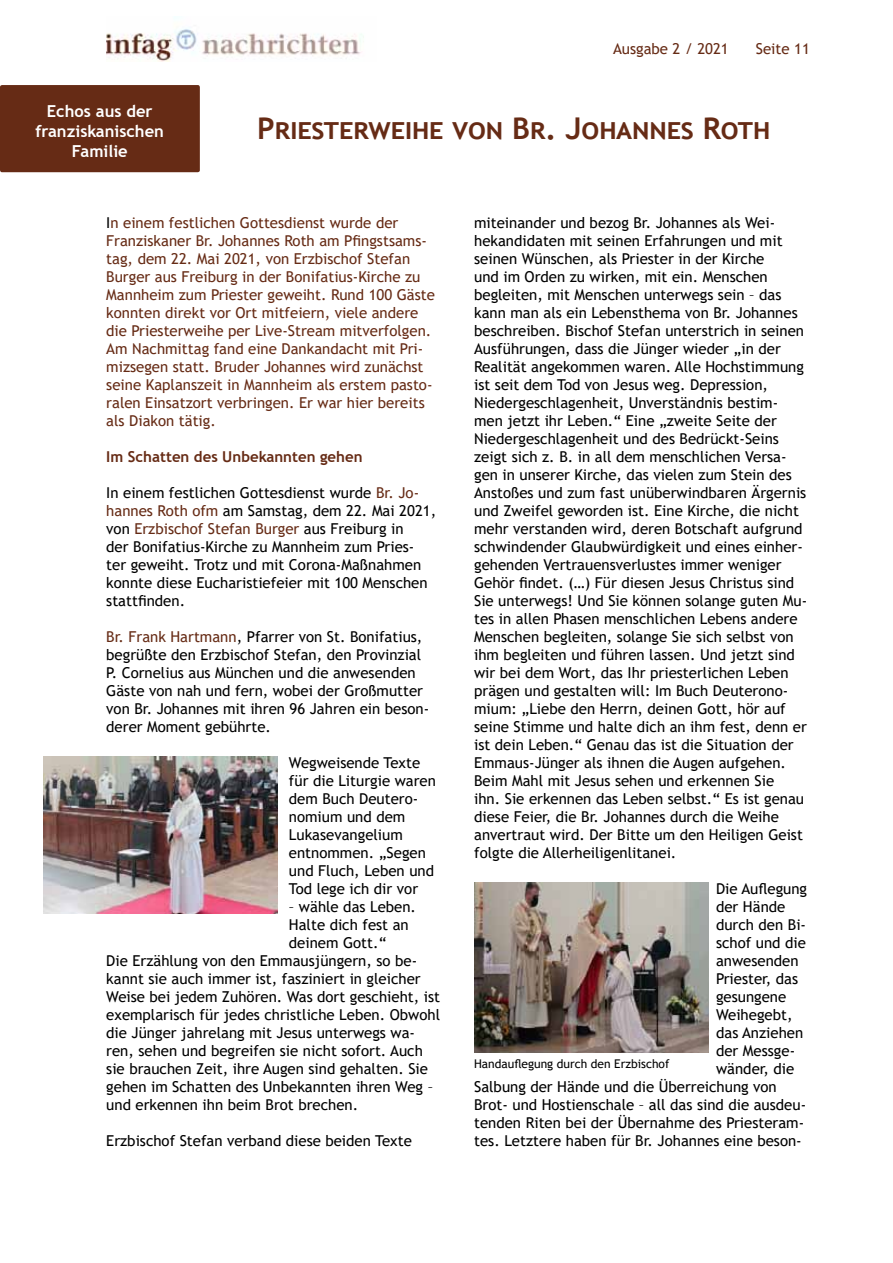
<style>
.page{position:relative;width:893px;height:1263px;background:#fff}
.page>*{position:absolute;margin:0;border:0;box-sizing:border-box;transform-origin:0 0}
.t1{font:700 30px "Trebuchet MS";color:#662b15}
.t2{font:700 16.5px/19.8px "Trebuchet MS";color:#fff;text-align:center}
.t3{font:15px/18px "Trebuchet MS";color:#000}
.t4{font:15px/18px "Trebuchet MS";color:#662b15}
.t5{font:700 15px "Trebuchet MS";color:#662b15}
.t6{font:12px "Trebuchet MS";color:#000}
.s1{color:#000}
.s2{color:#662b15}
</style>
<div class="page">
<img style="left:106px;top:28px;width:258px;height:34px">
<div style="left:0;top:85px;width:200px;height:87px;background:#662b15;border-radius:2px"></div>
<img style="left:43px;top:756px;width:234px;height:157px">
<img style="left:474px;top:882px;width:234px;height:170px">
<p class="t2" style="left:36px;top:101px;width:130px">Echos aus der franziskanischen<br>Familie</p>
<p class="t4" style="left:613px;top:40px;width:117px">Ausgabe 2 / 2021</p>
<p class="t4" style="left:756px;top:40px;width:56px">Seite 11</p>
<h1 class="t1" style="left:257px;top:110px;width:515px">Priesterweihe von Br. Johannes Roth</h1>
<p class="t4" style="left:106px;top:213px;width:330px"><span class="s1">I</span>n einem festlichen Gottesdienst wurde der Franziskaner Br. Johannes Roth am Pfingstsams&shy;tag, dem 22. Mai 2021, von Erzbischof Stefan Burger aus Freiburg in der Bonifatius-Kirche zu Mannheim zum Priester geweiht. Rund 100 Gäste konnten direkt vor Ort mitfeiern, viele andere die Priesterweihe per Live-Stream mitverfolgen.<br>Am Nachmittag fand eine Dankandacht mit Pri&shy;mizsegen statt. Bruder Johannes wird zunächst seine Kaplanszeit in Mannheim als erstem pasto&shy;ralen Einsatzort verbringen. Er war hier bereits als Diakon tätig.</p>
<p class="t5" style="left:106px;top:447px;width:258px">Im Schatten des Unbekannten gehen</p>
<p class="t3" style="left:106px;top:483px;width:331px">In einem festlichen Gottesdienst wurde <span class="s2">Br. Jo&shy;hannes Roth ofm</span> am Samstag, dem 22. Mai 2021, von <span class="s2">Erzbischof Stefan Burger</span> aus Freiburg in<br>der Bonifatius-Kirche zu Mannheim zum Pries&shy;ter geweiht. Trotz und mit Corona-Maßnahmen konnte diese Eucharistiefeier mit 100 Menschen stattfinden.</p>
<p class="t3" style="left:106px;top:627px;width:325px"><span class="s2">Br. Frank Hartmann</span>, Pfarrer von St. Bonifatius, begrüßte den Erzbischof Stefan, den Provinzial P. Cornelius aus München und die anwesenden Gäste von nah und fern, wobei der Großmutter von Br. Johannes mit ihren 96 Jahren ein beson&shy;derer Moment gebührte.</p>
<p class="t3" style="left:289px;top:753px;width:148px">Wegweisende Texte für die Liturgie waren dem Buch Deutero&shy;nomium und dem<br>Lukasevangelium entnommen. „Segen und Fluch, Leben und<br>Tod lege ich dir vor</p>
<p class="t3" style="left:289px;top:897px;width:129px">– wähle das Leben.</p>
<p class="t3" style="left:289px;top:915px;width:121px">Halte dich fest an</p>
<p class="t3" style="left:289px;top:933px;width:99px">deinem Gott.“</p>
<p class="t3" style="left:106px;top:951px;width:312px">Die Erzählung von den Emmausjüngern, so be-</p>
<p class="t3" style="left:106px;top:969px;width:316px">kannt sie auch immer ist, fasziniert in gleicher</p>
<p class="t3" style="left:106px;top:987px;width:335px">Weise bei jedem Zuhören. Was dort geschieht, ist</p>
<p class="t3" style="left:106px;top:1005px;width:335px">exemplarisch für jedes christliche Leben. Obwohl</p>
<p class="t3" style="left:106px;top:1023px;width:310px">die Jünger jahrelang mit Jesus unterwegs wa-</p>
<p class="t3" style="left:106px;top:1041px;width:318px">ren, sehen und begreifen sie nicht sofort. Auch</p>
<p class="t3" style="left:106px;top:1059px;width:323px">sie brauchen Zeit, ihre Augen sind gehalten. Sie</p>
<p class="t3" style="left:106px;top:1077px;width:328px">gehen im Schatten des Unbekannten ihren Weg –</p>
<p class="t3" style="left:106px;top:1095px;width:253px">und erkennen ihn beim Brot brechen.</p>
<p class="t3" style="left:106px;top:1131px;width:307px">Erzbischof Stefan verband diese beiden Texte</p>
<p class="t3" style="left:474px;top:213px;width:335px">miteinander und bezog Br. Johannes als Wei&shy;hekandidaten mit seinen Erfahrungen und mit seinen Wünschen, als Priester in der Kirche<br>und im Orden zu wirken, mit ein. Menschen begleiten, mit Menschen unterwegs sein – das kann man als ein Lebensthema von Br. Johannes beschreiben. Bischof Stefan unterstrich in seinen Ausführungen, dass die Jünger wieder „in der Realität angekommen waren. Alle Hochstimmung ist seit dem Tod von Jesus weg. Depression, Niedergeschlagenheit, Unverständnis bestim&shy;men jetzt ihr Leben.“ Eine „zweite Seite der Niedergeschlagenheit und des Bedrückt-Seins zeigt sich z. B. in all dem menschlichen Versa&shy;gen in unserer Kirche, das vielen zum Stein des Anstoßes und zum fast unüberwindbaren Ärgernis und Zweifel geworden ist. Eine Kirche, die nicht mehr verstanden wird, deren Botschaft aufgrund schwindender Glaubwürdigkeit und eines einher&shy;gehenden Vertrauensverlustes immer weniger Gehör findet. (…) Für diesen Jesus Christus sind Sie unterwegs! Und Sie können solange guten Mu&shy;tes in allen Phasen menschlichen Lebens andere Menschen begleiten, solange Sie sich selbst von ihm begleiten und führen lassen. Und jetzt sind wir bei dem Wort, das Ihr priesterlichen Leben prägen und gestalten will: Im Buch Deuterono&shy;mium: „Liebe den Herrn, deinen Gott, hör auf seine Stimme und halte dich an ihm fest, denn er ist dein Leben.“ Genau das ist die Situation der Emmaus-Jünger als ihnen die Augen aufgehen.<br>Beim Mahl mit Jesus sehen und erkennen Sie<br>ihn. Sie erkennen das Leben selbst.“ Es ist genau diese Feier, die Br. Johannes durch die Weihe anvertraut wird. Der Bitte um den Heiligen Geist folgte die Allerheiligenlitanei.</p>
<p class="t3" style="left:716px;top:879px;width:93px">Die Auflegung</p>
<p class="t3" style="left:716px;top:897px;width:71px">der Hände</p>
<p class="t3" style="left:716px;top:915px;width:92px">durch den Bi-</p>
<p class="t3" style="left:716px;top:933px;width:91px">schof und die</p>
<p class="t3" style="left:716px;top:951px;width:84px">anwesenden</p>
<p class="t3" style="left:716px;top:969px;width:84px">Priester, das</p>
<p class="t3" style="left:716px;top:987px;width:72px">gesungene</p>
<p class="t3" style="left:716px;top:1005px;width:78px">Weihegebt,</p>
<p class="t3" style="left:716px;top:1023px;width:89px">das Anziehen</p>
<p class="t3" style="left:716px;top:1041px;width:81px">der Messge-</p>
<p class="t3" style="left:716px;top:1059px;width:80px">wänder, die</p>
<p class="t3" style="left:474px;top:1077px;width:304px">Salbung der Hände und die Überreichung von</p>
<p class="t3" style="left:474px;top:1095px;width:334px">Brot- und Hostienschale – all das sind die ausdeu-</p>
<p class="t3" style="left:474px;top:1113px;width:332px">tenden Riten bei der Übernahme des Priesteram-</p>
<p class="t3" style="left:474px;top:1131px;width:329px">tes. Letztere haben für Br. Johannes eine beson-</p>
<p class="t6" style="left:474px;top:1056px;width:197px">Handauflegung durch den Erzbischof</p>
</div>
